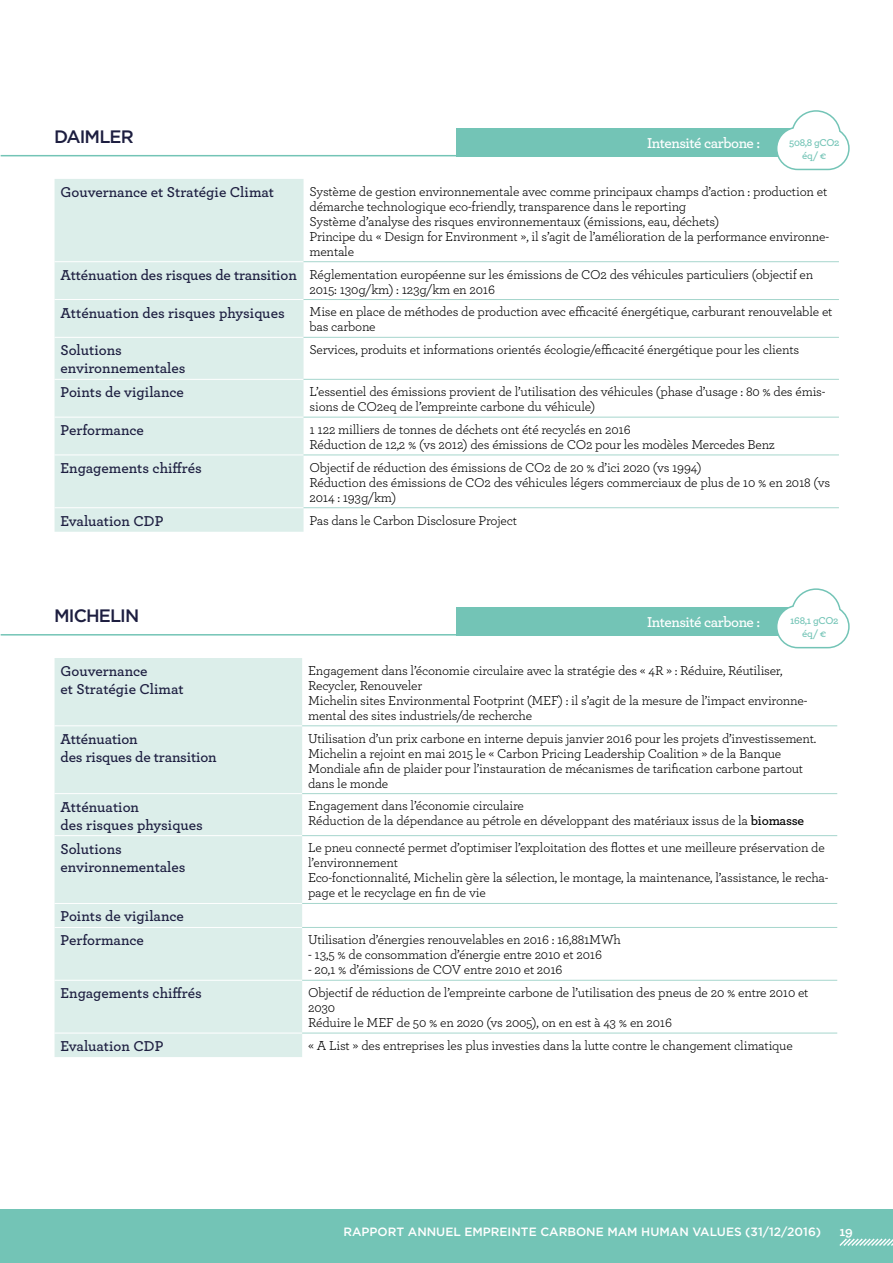
<style>
.page{position:relative;width:893px;height:1263px;background:#fff}
.page>*{position:absolute;margin:0;border:0;box-sizing:border-box;transform-origin:0 0}
.t1{font:500 18px "Gotham HTF";letter-spacing:-.05em;color:#1d1e40}
.t2{font:600 15px/18px "Archer Pro";color:#1d1e40}
.t3{font:600 15px "Archer";letter-spacing:-.03em;color:#fff}
.t4{font:13.5px/15px "Archer Pro";letter-spacing:-.015em;color:#000}
.t5{font:700 13.5px "Archer Pro";color:#fff}
.t6{font:500 12px "Gotham HTF";color:#fff}
.t7{font:600 10.5px/12.6px "Archer";letter-spacing:-.03em;color:#73c4b6;text-align:center}
.s1{font-weight:600;font-size:15px;color:#1d1e40}
.s2{font-weight:600}
</style>
<div class="page">
<div style="left:0;top:1209px;width:893px;height:54px;background:#73c4b6"></div>
<svg style="left:839px;top:1238px;width:54px;height:8px"></svg>
<hr style="left:1px;top:155px;width:838px;height:1px;background:#73c4b6">
<div style="left:55px;top:179px;width:249px;height:353px;background:#dceeea"></div>
<hr style="left:55px;top:261px;width:249px;height:1px;background:#fff">
<hr style="left:55px;top:299px;width:249px;height:1px;background:#fff">
<hr style="left:55px;top:337px;width:249px;height:1px;background:#fff">
<hr style="left:55px;top:379px;width:249px;height:1px;background:#fff">
<hr style="left:55px;top:417px;width:249px;height:1px;background:#fff">
<hr style="left:55px;top:455px;width:249px;height:1px;background:#fff">
<hr style="left:55px;top:507px;width:249px;height:1px;background:#fff">
<hr style="left:304px;top:261px;width:535px;height:1px;background:#a6d6cd">
<hr style="left:304px;top:299px;width:535px;height:1px;background:#a6d6cd">
<hr style="left:304px;top:337px;width:535px;height:1px;background:#a6d6cd">
<hr style="left:304px;top:379px;width:535px;height:1px;background:#a6d6cd">
<hr style="left:304px;top:417px;width:535px;height:1px;background:#a6d6cd">
<hr style="left:304px;top:455px;width:535px;height:1px;background:#a6d6cd">
<hr style="left:304px;top:507px;width:535px;height:1px;background:#a6d6cd">
<div style="left:456px;top:128px;width:383px;height:28px;background:#73c4b6"></div>
<hr style="left:1px;top:634px;width:838px;height:1px;background:#73c4b6">
<div style="left:55px;top:658px;width:247px;height:399px;background:#dceeea"></div>
<hr style="left:55px;top:725px;width:247px;height:1px;background:#fff">
<hr style="left:55px;top:793px;width:247px;height:1px;background:#fff">
<hr style="left:55px;top:835px;width:247px;height:1px;background:#fff">
<hr style="left:55px;top:903px;width:247px;height:1px;background:#fff">
<hr style="left:55px;top:927px;width:247px;height:1px;background:#fff">
<hr style="left:55px;top:980px;width:247px;height:1px;background:#fff">
<hr style="left:55px;top:1033px;width:247px;height:1px;background:#fff">
<hr style="left:302px;top:725px;width:535px;height:1px;background:#a6d6cd">
<hr style="left:302px;top:793px;width:535px;height:1px;background:#a6d6cd">
<hr style="left:302px;top:835px;width:535px;height:1px;background:#a6d6cd">
<hr style="left:302px;top:903px;width:535px;height:1px;background:#a6d6cd">
<hr style="left:302px;top:927px;width:535px;height:1px;background:#a6d6cd">
<hr style="left:302px;top:980px;width:535px;height:1px;background:#a6d6cd">
<hr style="left:302px;top:1033px;width:535px;height:1px;background:#a6d6cd">
<div style="left:456px;top:607px;width:383px;height:29px;background:#73c4b6"></div>
<svg style="left:777px;top:588px;width:73px;height:61px"></svg>
<svg style="left:775px;top:110px;width:75px;height:61px"></svg>
<h1 class="t1" style="left:54px;top:126px;width:81px">DAIMLER</h1>
<p class="t3" style="left:647px;top:132px;width:115px">Intensité carbone :</p>
<p class="t7" style="left:789px;top:135px;width:52px">508,8 gCO2 éq/ €</p>
<p class="t2" style="left:61px;top:182px;width:215px">Gouvernance et Stratégie Climat</p>
<p class="t4" style="left:310px;top:183px;width:521px">Système de gestion environnementale avec comme principaux champs d’action : production et démarche technologique eco-friendly, transparence dans le reporting<br>Système d’analyse des risques environnementaux (émissions, eau, déchets)<br>Principe du « Design for Environment », il s’agit de l’amélioration de la performance environne&shy;mentale</p>
<p class="t4" style="left:310px;top:266px;width:505px;text-indent:-249px"><span class="s1">Atténuation des risques de transition</span> Réglementation européenne sur les émissions de CO2 des véhicules particuliers (objectif en<br>2015: 130g/km) : 123g/km en 2016</p>
<p class="t2" style="left:61px;top:303px;width:226px">Atténuation des risques physiques</p>
<p class="t4" style="left:310px;top:304px;width:524px">Mise en place de méthodes de production avec efficacité énergétique, carburant renouvelable et bas carbone</p>
<p class="t2" style="left:61px;top:340px;width:127px">Solutions environnementales</p>
<p class="t4" style="left:310px;top:341px;width:491px">Services, produits et informations orientés écologie/efficacité énergétique pour les clients</p>
<p class="t2" style="left:61px;top:382px;width:125px">Points de vigilance</p>
<p class="t4" style="left:310px;top:383px;width:517px">L’essentiel des émissions provient de l’utilisation des véhicules (phase d’usage : 80 % des émis&shy;sions de CO2eq de l’empreinte carbone du véhicule)</p>
<p class="t2" style="left:61px;top:420px;width:85px">Performance</p>
<p class="t4" style="left:310px;top:421px;width:467px">1 122 milliers de tonnes de déchets ont été recyclés en 2016<br>Réduction de 12,2 % (vs 2012) des émissions de CO2 pour les modèles Mercedes Benz</p>
<p class="t2" style="left:61px;top:458px;width:143px">Engagements chiffrés</p>
<p class="t4" style="left:310px;top:459px;width:522px">Objectif de réduction des émissions de CO2 de 20 % d’ici 2020 (vs 1994)<br>Réduction des émissions de CO2 des véhicules légers commerciaux de plus de 10 % en 2018 (vs<br>2014 : 193g/km)</p>
<p class="t2" style="left:61px;top:511px;width:104px">Evaluation CDP</p>
<p class="t4" style="left:310px;top:512px;width:209px">Pas dans le Carbon Disclosure Project</p>
<h1 class="t1" style="left:54px;top:605px;width:87px">MICHELIN</h1>
<p class="t3" style="left:647px;top:611px;width:115px">Intensité carbone :</p>
<p class="t7" style="left:790px;top:614px;width:50px">168,1 gCO2 éq/ €</p>
<p class="t2" style="left:61px;top:661px;width:125px">Gouvernance<br>et Stratégie Climat</p>
<p class="t4" style="left:308px;top:662px;width:501px">Engagement dans l’économie circulaire avec la stratégie des « 4R » : Réduire, Réutiliser, Recycler, Renouveler<br>Michelin sites Environmental Footprint (MEF) : il s’agit de la mesure de l’impact environne&shy;mental des sites industriels/de recherche</p>
<p class="t2" style="left:61px;top:729px;width:158px">Atténuation<br>des risques de transition</p>
<p class="t4" style="left:308px;top:730px;width:510px">Utilisation d’un prix carbone en interne depuis janvier 2016 pour les projets d’investissement.<br>Michelin a rejoint en mai 2015 le « Carbon Pricing Leadership Coalition » de la Banque Mondiale afin de plaider pour l’instauration de mécanismes de tarification carbone partout dans le monde</p>
<p class="t2" style="left:61px;top:797px;width:144px">Atténuation<br>des risques physiques</p>
<p class="t4" style="left:308px;top:798px;width:498px">Engagement dans l’économie circulaire<br>Réduction de la dépendance au pétrole en développant des matériaux issus de la <span class="s2">biomasse</span></p>
<p class="t2" style="left:61px;top:839px;width:127px">Solutions environnementales</p>
<p class="t4" style="left:308px;top:840px;width:522px">Le pneu connecté permet d’optimiser l’exploitation des flottes et une meilleure préservation de l’environnement<br>Eco-fonctionnalité, Michelin gère la sélection, le montage, la maintenance, l’assistance, le recha&shy;page et le recyclage en fin de vie</p>
<p class="t2" style="left:61px;top:903px;width:125px;line-height:24px">Points de vigilance<br>Performance</p>
<p class="t4" style="left:308px;top:932px;width:314px">Utilisation d’énergies renouvelables en 2016 : 16,881MWh</p>
<p class="t4" style="left:308px;top:947px;width:295px">- 13,5 % de consommation d’énergie entre 2010 et 2016</p>
<p class="t4" style="left:308px;top:962px;width:256px">- 20,1 % d’émissions de COV entre 2010 et 2016</p>
<p class="t2" style="left:61px;top:983px;width:143px">Engagements chiffrés</p>
<p class="t4" style="left:308px;top:984px;width:502px">Objectif de réduction de l’empreinte carbone de l’utilisation des pneus de 20 % entre 2010 et<br>2030<br>Réduire le MEF de 50 % en 2020 (vs 2005), on en est à 43 % en 2016</p>
<p class="t2" style="left:61px;top:1036px;width:104px">Evaluation CDP</p>
<p class="t4" style="left:308px;top:1037px;width:486px">« A List » des entreprises les plus investies dans la lutte contre le changement climatique</p>
<p class="t6" style="left:343px;top:1225px;width:479px">RAPPORT ANNUEL EMPREINTE CARBONE MAM HUMAN VALUES (31/12/2016)</p>
<p class="t5" style="left:839px;top:1220px;width:15px">19</p>
</div>
